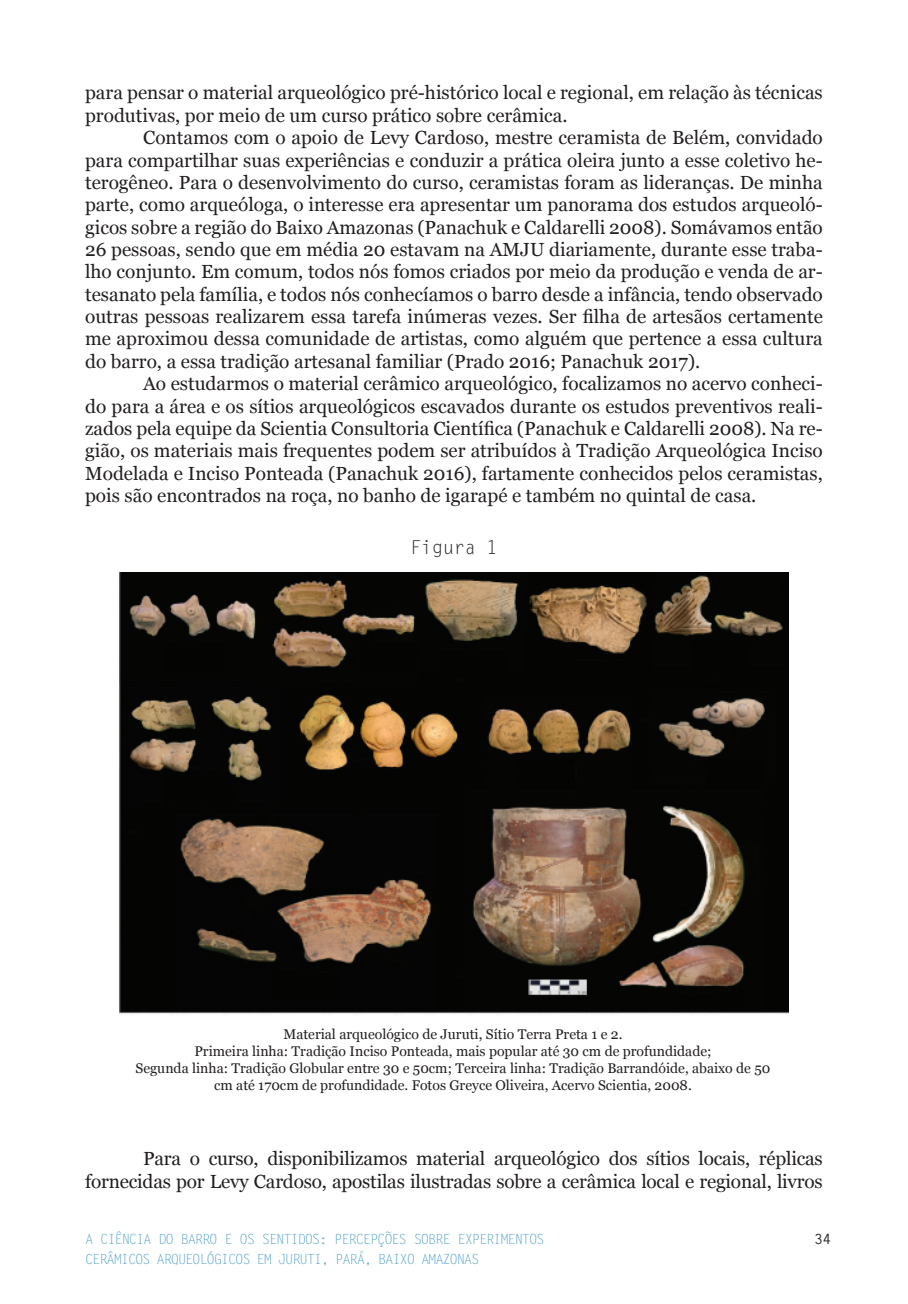
<style>
.page{position:relative;width:908px;height:1304px;background:#fff}
.page>*{position:absolute;margin:0;border:0;box-sizing:border-box;transform-origin:0 0}
.t1{font:19px/22.4px "Georgia";color:#231f20;text-align:justify}
.t2{font:19px "Letter Gothic Std";letter-spacing:-.025em;color:#231f20}
.t3{font:14px/16.8px "Georgia";color:#231f20;text-align:center}
.t4{font:14px "Letter Gothic Std";letter-spacing:-.09em;color:#5ca7cd}
.t5{font:700 14px "Letter Gothic Std";color:#231f20}
</style>
<div class="page">
<img style="left:119px;top:573px;width:669px;height:442px">
<p class="t1" style="left:85px;top:82px;width:738px">para pensar o material arqueológico pré-histórico local e regional, em relação às técnicas produtivas, por meio de um curso prático sobre cerâmica.</p>
<p class="t1" style="left:85px;top:127px;width:739px;text-indent:58px">Contamos com o apoio de Levy Cardoso, mestre ceramista de Belém, convidado para compartilhar suas experiências e conduzir a prática oleira junto a esse coletivo he&shy;terogêneo. Para o desenvolvimento do curso, ceramistas foram as lideranças. De minha parte, como arqueóloga, o interesse era apresentar um panorama dos estudos arqueoló&shy;gicos sobre a região do Baixo Amazonas (Panachuk e Caldarelli 2008). Somávamos então 26 pessoas, sendo que em média 20 estavam na AMJU diariamente, durante esse traba&shy;lho conjunto. Em comum, todos nós fomos criados por meio da produção e venda de ar&shy;tesanato pela família, e todos nós conhecíamos o barro desde a infância, tendo observado outras pessoas realizarem essa tarefa inúmeras vezes. Ser filha de artesãos certamente me aproximou dessa comunidade de artistas, como alguém que pertence a essa cultura do barro, a essa tradição artesanal familiar (Prado 2016; Panachuk 2017).</p>
<p class="t1" style="left:85px;top:373px;width:739px;text-indent:58px">Ao estudarmos o material cerâmico arqueológico, focalizamos no acervo conheci&shy;do para a área e os sítios arqueológicos escavados durante os estudos preventivos reali&shy;zados pela equipe da Scientia Consultoria Científica (Panachuk e Caldarelli 2008). Na re&shy;gião, os materiais mais frequentes podem ser atribuídos à Tradição Arqueológica Inciso Modelada e Inciso Ponteada (Panachuk 2016), fartamente conhecidos pelos ceramistas, pois são encontrados na roça, no banho de igarapé e também no quintal de casa.</p>
<p class="t2" style="left:410px;top:536px;width:89px">Figura 1</p>
<p class="t3" style="left:135px;top:1026px;width:636px">Material arqueológico de Juruti, Sítio Terra Preta 1 e 2.<br>Primeira linha: Tradição Inciso Ponteada, mais popular até 30 cm de profundidade;<br>Segunda linha: Tradição Globular entre 30 e 50cm; Terceira linha: Tradição Barrandóide, abaixo de 50 cm até 170cm de profundidade. Fotos Greyce Oliveira, Acervo Scientia, 2008.</p>
<p class="t1" style="left:85px;top:1148px;width:738px;text-align:right">Para o curso, disponibilizamos material arqueológico dos sítios locais, réplicas fornecidas por Levy Cardoso, apostilas ilustradas sobre a cerâmica local e regional, livros</p>
<p class="t4" style="left:85px;top:1231px;width:461px">A CIÊNCIA DO BARRO E OS SENTIDOS: PERCEPÇÕES SOBRE EXPERIMENTOS</p>
<p class="t5" style="left:814px;top:1231px;width:18px">34</p>
<p class="t4" style="left:85px;top:1251px;width:395px">CERÂMICOS ARQUEOLÓGICOS EM JURUTI, PARÁ, BAIXO AMAZONAS</p>
</div>
